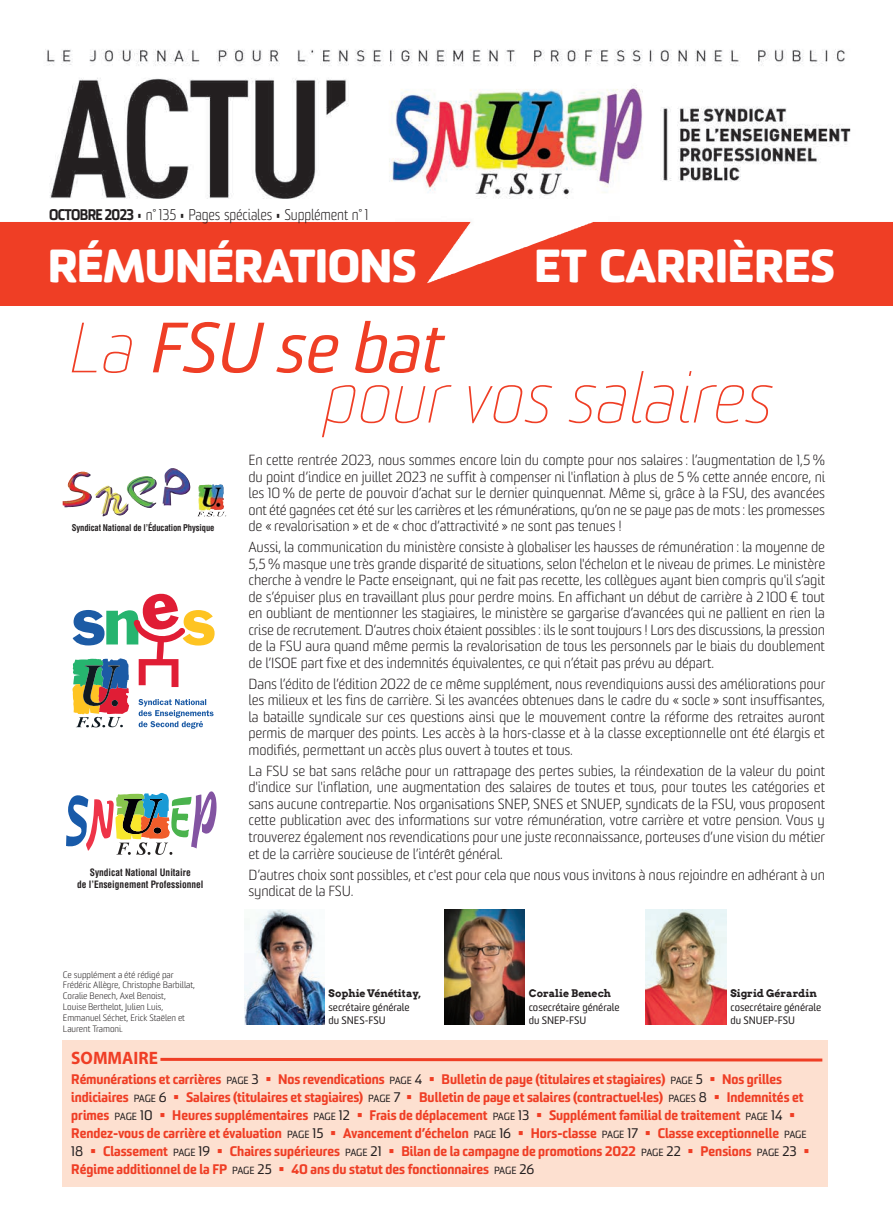
<style>
.page{position:relative;width:893px;height:1221px;background:#fff}
.page>*{position:absolute;margin:0;border:0;box-sizing:border-box;transform-origin:0 0}
.t1{font:italic 100 69px "Sommet";letter-spacing:-.005em;color:#ef3e25}
.t2{font:italic 69px "Sommet";letter-spacing:-.005em;color:#ef3e25}
.t3{font:800 45px "Sommet Rounded";letter-spacing:-.02em;color:#fff}
.t4{font:700 18px "Myriad";color:#ef3e25;scale:.96 1}
.t5{font:300 15px "Sommet";letter-spacing:-.01em;color:#231f20;scale:.9 1}
.t6{font:300 14.25px/16.5px "Sommet";letter-spacing:-.01em;color:#231f20;text-align:justify}
.t7{font:900 13.5px/18px "Sommet";color:#ef3e25}
.t8{font:10.5px/13.5px "Sommet";color:#231f20}
.t9{font:700 10.5px "Arvo";color:#231f20}
.t10{font:700 condensed 9.9px/11.9px "Helvetica";color:#231f20;text-align:center;scale:.95 1}
.t11{font:300 9px/10.8px "Sommet";letter-spacing:-.005em;color:#231f20}
.t12{font:700 condensed 9px "Helvetica";letter-spacing:-.015em;color:#231f20;scale:.95 1}
.s1{font-weight:900}
.s2{font-weight:100}
.s3{font-weight:400;font-size:10.2px;color:#231f20}
.s4{font-weight:400;color:#231f20}
</style>
<div class="page">
<div style="left:63px;top:1040px;width:765px;height:146px;background:#fde0d0"></div>
<svg style="left:72px;top:593px;width:143px;height:135px"></svg>
<img style="left:78px;top:468px;width:112px;height:37px">
<svg style="left:160px;top:1057px;width:663px;height:5px"></svg>
<img style="left:244px;top:909px;width:80px;height:115px">
<img style="left:444px;top:909px;width:80px;height:115px">
<img style="left:646px;top:909px;width:80px;height:115px">
<svg style="left:66px;top:791px;width:151px;height:63px"></svg>
<div style="left:0;top:216px;width:893px;height:90px;background:#ef3e25"></div>
<img style="left:0;top:49px;width:893px;height:234px">
<p class="t5" style="left:49px;top:209px;width:357px"><span class="s1">OCTOBRE 2023</span> • n° 135 • Pages spéciales • Supplément n° 1</p>
<h2 class="t3" style="left:48px;top:248px;width:370px">RÉMUNÉRATIONS</h2>
<h2 class="t3" style="left:534px;top:248px;width:303px">ET CARRIÈRES</h2>
<h1 class="t2" style="left:65px;top:321px;width:376px"><span class="s2">La</span> FSU se bat</h1>
<h1 class="t1" style="left:320px;top:358px;width:451px">pour vos salaires</h1>
<p class="t12" style="left:72px;top:522px;width:152px">Syndicat National de l’Éducation Physique</p>
<p class="t10" style="left:77px;top:866px;width:135px">Syndicat National Unitaire<br>de l’Enseignement Professionnel</p>
<p class="t11" style="left:63px;top:969px;width:133px">Ce supplément a été rédigé par<br>Frédéric Allègre, Christophe Barbillat,<br>Coralie Benech, Axel Benoist,<br>Louise Berthelot, Julien Luis,<br>Emmanuel Séchet, Erick Staëlen et<br>Laurent Tramoni.</p>
<p class="t6" style="left:248px;top:453px;width:578px">En cette rentrée 2023, nous sommes encore loin du compte pour nos salaires : l’augmentation de 1,5 % du point d’indice en juillet 2023 ne suffit à compenser ni l'inflation à plus de 5 % cette année encore, ni les 10 % de perte de pouvoir d’achat sur le dernier quinquennat. Même si, grâce à la FSU, des avancées ont été gagnées cet été sur les carrières et les rémunérations, qu’on ne se paye pas de mots : les promesses de « revalorisation » et de « choc d’attractivité » ne sont pas tenues !</p>
<p class="t6" style="left:248px;top:540px;width:578px">Aussi, la communication du ministère consiste à globaliser les hausses de rémunération : la moyenne de 5,5 % masque une très grande disparité de situations, selon l'échelon et le niveau de primes. Le ministère cherche à vendre le Pacte enseignant, qui ne fait pas recette, les collègues ayant bien compris qu'il s’agit de s’épuiser plus en travaillant plus pour perdre moins. En affichant un début de carrière à 2 100 € tout en oubliant de mentionner les stagiaires, le ministère se gargarise d’avancées qui ne pallient en rien la crise de recrutement. D’autres choix étaient possibles : ils le sont toujours ! Lors des discussions, la pression de la FSU aura quand même permis la revalorisation de tous les personnels par le biais du doublement de l’ISOE part fixe et des indemnités équivalentes, ce qui n’était pas prévu au départ.</p>
<p class="t6" style="left:248px;top:677px;width:578px">Dans l’édito de l’édition 2022 de ce même supplément, nous revendiquions aussi des améliorations pour les milieux et les fins de carrière. Si les avancées obtenues dans le cadre du « socle » sont insuffisantes, la bataille syndicale sur ces questions ainsi que le mouvement contre la réforme des retraites auront permis de marquer des points. Les accès à la hors-classe et à la classe exceptionnelle ont été élargis et modifiés, permettant un accès plus ouvert à toutes et tous.</p>
<p class="t6" style="left:248px;top:764px;width:578px">La FSU se bat sans relâche pour un rattrapage des pertes subies, la réindexation de la valeur du point d'indice sur l'inflation, une augmentation des salaires de toutes et tous, pour toutes les catégories et sans aucune contrepartie. Nos organisations SNEP, SNES et SNUEP, syndicats de la FSU, vous proposent cette publication avec des informations sur votre rémunération, votre carrière et votre pension. Vous y trouverez également nos revendications pour une juste reconnaissance, porteuses d’une vision du métier et de la carrière soucieuse de l’intérêt général.</p>
<p class="t6" style="left:248px;top:867px;width:578px">D’autres choix sont possibles, et c'est pour cela que nous vous invitons à nous rejoindre en adhérant à un syndicat de la FSU.</p>
<p class="t9" style="left:328px;top:987px;width:94px">Sophie Vénétitay,</p>
<p class="t8" style="left:328px;top:1001px;width:83px">secrétaire générale du SNES-FSU</p>
<p class="t9" style="left:529px;top:987px;width:84px">Coralie Benech</p>
<p class="t8" style="left:529px;top:1001px;width:92px">cosecrétaire générale du SNEP-FSU</p>
<p class="t9" style="left:730px;top:987px;width:88px">Sigrid Gérardin</p>
<p class="t8" style="left:730px;top:1001px;width:92px">cosecrétaire générale du SNUEP-FSU</p>
<p class="t4" style="left:71px;top:1048px;width:92px">SOMMAIRE</p>
<p class="t7" style="left:71px;top:1071px;width:740px">Rémunérations et carrières <span class="s3">PAGE</span> <span class="s4">3</span> ▪ Nos revendications <span class="s3">PAGE</span> <span class="s4">4</span> ▪ Bulletin de paye (titulaires et stagiaires) <span class="s3">PAGE</span> <span class="s4">5</span> ▪ Nos grilles indiciaires <span class="s3">PAGE</span> <span class="s4">6</span> ▪ Salaires (titulaires et stagiaires) <span class="s3">PAGE</span> <span class="s4">7</span> ▪ Bulletin de paye et salaires (contractuel·les) <span class="s3">PAGES</span> <span class="s4">8</span> ▪ Indemnités et primes <span class="s3">PAGE</span> <span class="s4">10</span> ▪ Heures supplémentaires <span class="s3">PAGE</span> <span class="s4">12</span> ▪ Frais de déplacement <span class="s3">PAGE</span> <span class="s4">13</span> ▪ Supplément familial de traitement <span class="s3">PAGE</span> <span class="s4">14</span> ▪ Rendez-vous de carrière et évaluation <span class="s3">PAGE</span> <span class="s4">15</span> ▪ Avancement d’échelon <span class="s3">PAGE</span> <span class="s4">16</span> ▪ Hors-classe <span class="s3">PAGE</span> <span class="s4">17</span> ▪ Classe exceptionnelle <span class="s3">PAGE </span><span class="s4">18</span> ▪ Classement <span class="s3">PAGE</span> <span class="s4">19</span> ▪ Chaires supérieures <span class="s3">PAGE</span> <span class="s4">21</span> ▪ Bilan de la campagne de promotions 2022 <span class="s3">PAGE</span> <span class="s4">22</span> ▪ Pensions <span class="s3">PAGE</span> <span class="s4">23</span> ▪ Régime additionnel de la FP <span class="s3">PAGE</span> <span class="s4">25</span> ▪ 40 ans du statut des fonctionnaires <span class="s3">PAGE</span> <span class="s4">26</span></p>
</div>
